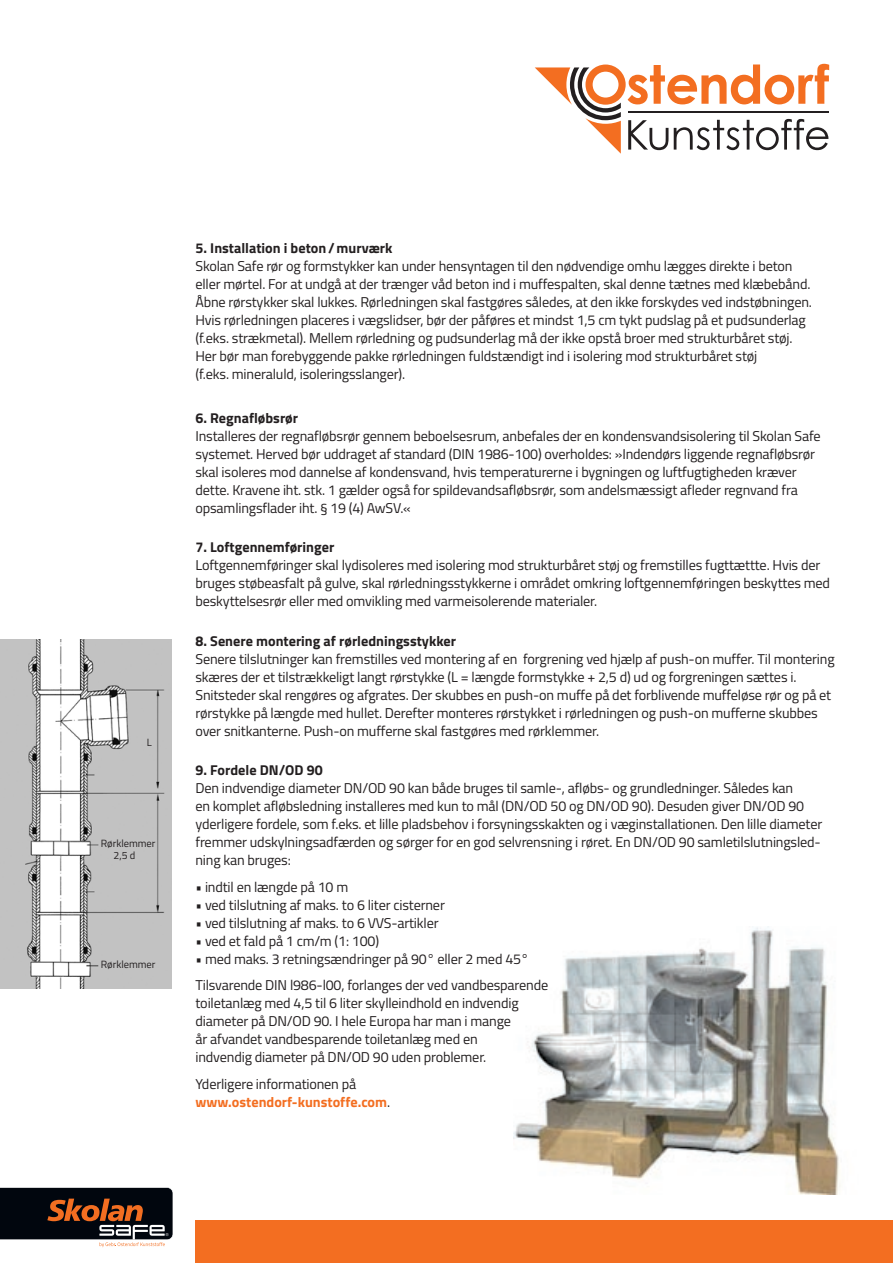
<style>
.page{position:relative;width:893px;height:1263px;background:#fff}
.page>*{position:absolute;margin:0;border:0;box-sizing:border-box;transform-origin:0 0}
.t1{font:14.25px/18px "Titillium";letter-spacing:-.01em;color:#231f20}
.t2{font:700 14.25px "Titillium";color:#231f20}
.t3{font:700 14.25px/18px "Titillium";color:#f36e21}
.t4{font:10.5px/12px "Titillium";color:#231f20}
.s1{font-weight:400;color:#231f20}
</style>
<div class="page">
<img style="left:0;top:640px;width:171px;height:348px">
<img style="left:514px;top:926px;width:326px;height:268px">
<svg style="left:0;top:1187px;width:173px;height:60px;background:#483d3a"></svg>
<svg style="left:535px;top:64px;width:294px;height:90px"></svg>
<div style="left:195px;top:1220px;width:698px;height:43px;background:#f36e21"></div>
<p class="t4" style="left:147px;top:736px;width:7px">L</p>
<p class="t4" style="left:114px;top:836px;width:44px;text-indent:-13px">Rørklemmer<br>2,5 d</p>
<p class="t4" style="left:101px;top:957px;width:56px">Rørklemmer</p>
<p class="t2" style="left:195px;top:237px;width:198px">5. Installation i beton/murværk</p>
<p class="t1" style="left:195px;top:257px;width:618px">Skolan Safe rør og formstykker kan under hensyntagen til den nødvendige omhu lægges direkte i beton eller mørtel. For at undgå at der trænger våd beton ind i muffespalten, skal denne tætnes med klæbebånd.<br>Åbne rørstykker skal lukkes. Rørledningen skal fastgøres således, at den ikke forskydes ved indstøbningen.<br>Hvis rørledningen placeres i vægslidser, bør der påføres et mindst 1,5 cm tykt pudslag på et pudsunderlag (f.eks. strækmetal). Mellem rørledning og pudsunderlag må der ikke opstå broer med strukturbåret støj.<br>Her bør man forebyggende pakke rørledningen fuldstændigt ind i isolering mod strukturbåret støj<br>(f.eks. mineraluld, isoleringsslanger).</p>
<p class="t2" style="left:195px;top:407px;width:104px">6. Regnafløbsrør</p>
<p class="t1" style="left:195px;top:426px;width:627px">Installeres der regnafløbsrør gennem beboelsesrum, anbefales der en kondensvandsisolering til Skolan Safe systemet. Herved bør uddraget af standard (DIN 1986-100) overholdes: »Indendørs liggende regnafløbsrør skal isoleres mod dannelse af kondensvand, hvis temperaturerne i bygningen og luftfugtigheden kræver dette. Kravene iht. stk. 1 gælder også for spildevandsafløbsrør, som andelsmæssigt afleder regnvand fra opsamlingsflader iht. § 19 (4) AwSV.«</p>
<p class="t2" style="left:195px;top:536px;width:140px">7. Loftgennemføringer</p>
<p class="t1" style="left:195px;top:555px;width:636px">Loftgennemføringer skal lydisoleres med isolering mod strukturbåret støj og fremstilles fugttættte. Hvis der bruges støbeasfalt på gulve, skal rørledningsstykkerne i området omkring loftgennemføringen beskyttes med beskyttelsesrør eller med omvikling med varmeisolerende materialer.</p>
<p class="t2" style="left:195px;top:630px;width:262px">8. Senere montering af rørledningsstykker</p>
<p class="t1" style="left:195px;top:649px;width:641px">Senere tilslutninger kan fremstilles ved montering af en forgrening ved hjælp af push-on muffer. Til montering skæres der et tilstrækkeligt langt rørstykke (L = længde formstykke + 2,5 d) ud og forgreningen sættes i.<br>Snitsteder skal rengøres og afgrates. Der skubbes en push-on muffe på det forblivende muffeløse rør og på et rørstykke på længde med hullet. Derefter monteres rørstykket i rørledningen og push-on mufferne skubbes over snitkanterne. Push-on mufferne skal fastgøres med rørklemmer.</p>
<p class="t2" style="left:195px;top:759px;width:129px">9. Fordele DN/OD 90</p>
<p class="t1" style="left:195px;top:779px;width:628px">Den indvendige diameter DN/OD 90 kan både bruges til samle-, afløbs- og grundledninger. Således kan<br>en komplet afløbsledning installeres med kun to mål (DN/OD 50 og DN/OD 90). Desuden giver DN/OD 90 yderligere fordele, som f.eks. et lille pladsbehov i forsyningsskakten og i væginstallationen. Den lille diameter fremmer udskylningsadfærden og sørger for en god selvrensning i røret. En DN/OD 90 samletilslutningsled&shy;ning kan bruges:</p>
<p class="t1" style="left:195px;top:877px;width:154px">• indtil en længde på 10 m</p>
<p class="t1" style="left:195px;top:895px;width:251px">• ved tilslutning af maks. to 6 liter cisterner</p>
<p class="t1" style="left:195px;top:913px;width:245px">• ved tilslutning af maks. to 6 VVS-artikler</p>
<p class="t1" style="left:195px;top:931px;width:185px">• ved et fald på 1 cm/m (1: 100)</p>
<p class="t1" style="left:195px;top:945px;width:354px;line-height:26.5px">• med maks. 3 retningsændringer på 90° eller 2 med 45°<br>Tilsvarende DIN l986-l00, forlanges der ved vandbesparende</p>
<p class="t1" style="left:195px;top:994px;width:325px">toiletanlæg med 4,5 til 6 liter skylleindhold en indvendig diameter på DN/OD 90. I hele Europa har man i mange år afvandet vandbesparende toiletanlæg med en indvendig diameter på DN/OD 90 uden problemer.</p>
<p class="t3" style="left:195px;top:1074px;width:196px"><span class="s1">Yderligere informationen på </span>www.ostendorf-kunstoffe.com<span class="s1">.</span></p>
</div>
